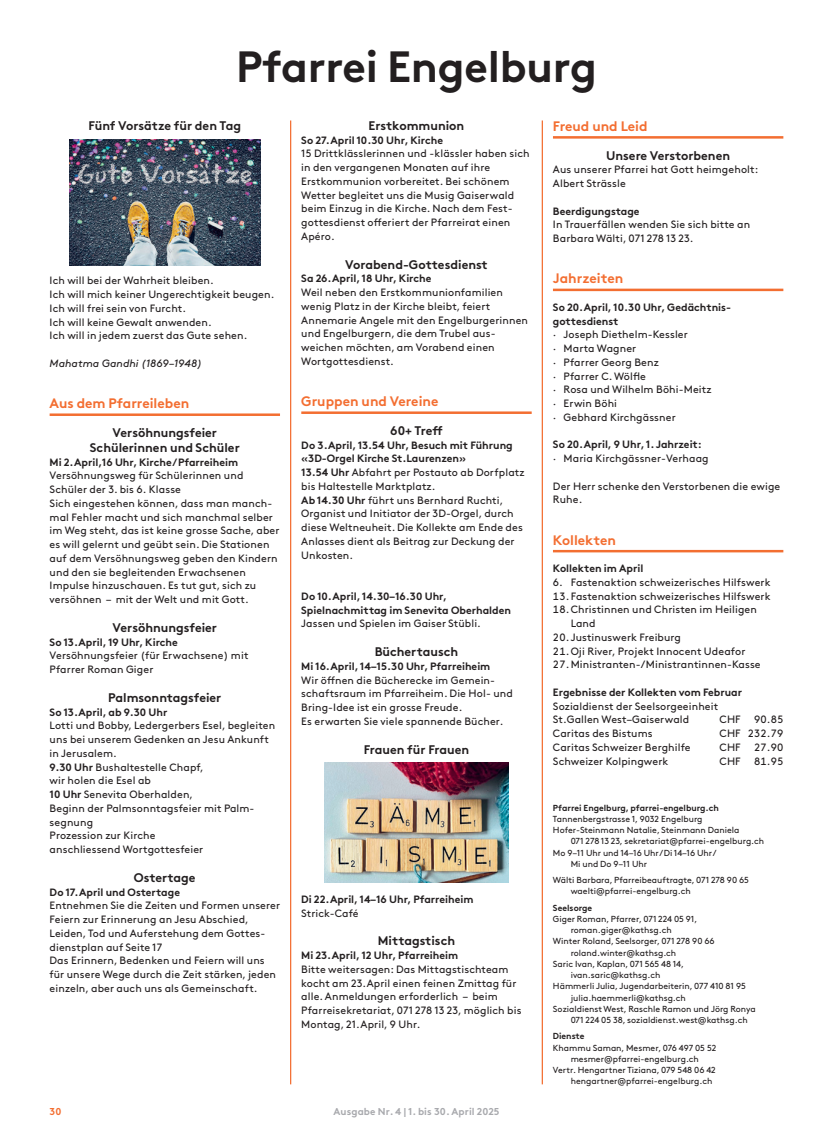
<style>
.page{position:relative;width:833px;height:1134px;background:#fff}
.page>*{position:absolute;margin:0;border:0;box-sizing:border-box;transform-origin:0 0}
.t1{font:700 43.75px "Brown Pro";letter-spacing:-.005em;color:#231f20}
.t2{font:700 13.75px "Brown Pro";color:#f36e31}
.t3{font:700 12.5px/15px "Brown Pro";color:#231f20;text-align:center}
.t4{font:10.62px/13.8px "Brown Pro";letter-spacing:.01em;color:#231f20}
.t5{font:700 10.62px/13.8px "Brown Pro";color:#231f20}
.t6{font:italic 10.62px "Brown Pro";letter-spacing:.01em;color:#231f20}
.t7{font:700 10px "Brown Pro";letter-spacing:.01em;color:#a8a9ad}
.t8{font:700 10px "Brown Pro";color:#f36e31}
.t9{font:8.75px/11.2px "Brown Pro";color:#231f20}
.t10{font:700 8.75px "Brown Pro";color:#231f20}
.s1{font-weight:700}
</style>
<div class="page">
<hr style="left:542px;top:120px;width:1px;height:964px;background:#f36e31">
<hr style="left:290px;top:120px;width:1px;height:964px;background:#f36e31">
<hr style="left:301px;top:411px;width:230px;height:3px;background:#f36e31">
<img style="left:324px;top:762px;width:184px;height:120px">
<hr style="left:553px;top:136px;width:230px;height:3px;background:#f36e31">
<hr style="left:553px;top:289px;width:230px;height:2px;background:#f36e31">
<hr style="left:553px;top:550px;width:230px;height:2px;background:#f36e31">
<hr style="left:50px;top:413px;width:230px;height:3px;background:#f36e31">
<img style="left:70px;top:140px;width:190px;height:125px">
<h1 class="t1" style="left:236px;top:32px;width:362px">Pfarrei Engelburg</h1>
<p class="t3" style="left:89px;top:117px;width:154px">Fünf Vorsätze für den Tag</p>
<p class="t4" style="left:50px;top:273px;width:226px">Ich will bei der Wahrheit bleiben.<br>Ich will mich keiner Ungerechtigkeit beugen.<br>Ich will frei sein von Furcht.<br>Ich will keine Gewalt anwenden.<br>Ich will in jedem zuerst das Gute sehen.</p>
<p class="t6" style="left:50px;top:355px;width:154px">Mahatma Gandhi (1869–1948)</p>
<p class="t2" style="left:50px;top:392px;width:141px">Aus dem Pfarreileben</p>
<p class="t3" style="left:90px;top:424px;width:151px">Versöhnungsfeier<br>Schülerinnen und Schüler</p>
<p class="t5" style="left:50px;top:454px;width:190px">Mi 2.April,16 Uhr, Kirche/ Pfarreiheim</p>
<p class="t4" style="left:50px;top:468px;width:231px">Versöhnungsweg für Schülerinnen und Schüler der 3. bis 6. Klasse<br>Sich eingestehen können, dass man manch&shy;mal Fehler macht und sich manchmal selber im Weg steht, das ist keine grosse Sache, aber es will gelernt und geübt sein. Die Stationen auf dem Versöhnungsweg geben den Kindern und den sie begleitenden Erwachsenen Impulse hinzuschauen. Es tut gut, sich zu versöhnen – mit der Welt und mit Gott.</p>
<p class="t3" style="left:113px;top:619px;width:106px">Versöhnungsfeier</p>
<p class="t5" style="left:50px;top:634px;width:130px">So 13.April, 19 Uhr, Kirche</p>
<p class="t4" style="left:50px;top:648px;width:200px">Versöhnungsfeier (für Erwachsene) mit<br>Pfarrer Roman Giger</p>
<p class="t3" style="left:108px;top:689px;width:115px">Palmsonntagsfeier</p>
<p class="t5" style="left:50px;top:704px;width:119px">So 13.April, ab 9.30 Uhr</p>
<p class="t4" style="left:50px;top:718px;width:227px">Lotti und Bobby, Ledergerbers Esel, begleiten uns bei unserem Gedenken an Jesu Ankunft in Jerusalem.<br><span class="s1">9.30 Uhr</span> Bushaltestelle Chapf,<br>wir holen die Esel ab<br><span class="s1">10 Uhr</span> Senevita Oberhalden,<br>Beginn der Palmsonntagsfeier mit Palm&shy;segnung<br>Prozession zur Kirche<br>anschliessend Wortgottesfeier</p>
<p class="t3" style="left:134px;top:869px;width:63px">Ostertage</p>
<p class="t5" style="left:50px;top:884px;width:132px">Do 17.April und Ostertage</p>
<p class="t4" style="left:50px;top:898px;width:232px">Entnehmen Sie die Zeiten und Formen unserer Feiern zur Erinnerung an Jesu Abschied, Leiden, Tod und Auferstehung dem Gottes&shy;dienstplan auf Seite 17<br>Das Erinnern, Bedenken und Feiern will uns für unsere Wege durch die Zeit stärken, jeden einzeln, aber auch uns als Gemeinschaft.</p>
<p class="t3" style="left:369px;top:117px;width:97px">Erstkommunion</p>
<p class="t5" style="left:301px;top:132px;width:143px">So 27.April 10.30 Uhr, Kirche</p>
<p class="t4" style="left:301px;top:146px;width:230px">15 Drittklässlerinnen und -klässler haben sich in den vergangenen Monaten auf ihre Erstkommunion vorbereitet. Bei schönem Wetter begleitet uns die Musig Gaiserwald beim Einzug in die Kirche. Nach dem Fest&shy;gottesdienst offeriert der Pfarreirat einen Apéro.</p>
<p class="t3" style="left:345px;top:255px;width:144px">Vorabend-Gottesdienst</p>
<p class="t5" style="left:301px;top:271px;width:132px">Sa 26.April, 18 Uhr, Kirche</p>
<p class="t4" style="left:301px;top:285px;width:228px">Weil neben den Erstkommunionfamilien wenig Platz in der Kirche bleibt, feiert Annemarie Angele mit den Engelburgerinnen und Engelburgern, die dem Trubel aus&shy;weichen möchten, am Vorabend einen Wortgottesdienst.</p>
<p class="t2" style="left:301px;top:390px;width:139px">Gruppen und Vereine</p>
<p class="t3" style="left:390px;top:422px;width:54px">60+ Treff</p>
<p class="t4" style="left:301px;top:437px;width:225px"><span class="s1">Do 3.April, 13.54 Uhr, Besuch mit Führung «3D-Orgel Kirche St.Laurenzen»<br>13.54 Uhr</span> Abfahrt per Postauto ab Dorfplatz bis Haltestelle Marktplatz.<br><span class="s1">Ab 14.30 Uhr</span> führt uns Bernhard Ruchti, Organist und Initiator der 3D-Orgel, durch diese Weltneuheit. Die Kollekte am Ende des Anlasses dient als Beitrag zur Deckung der Unkosten.</p>
<p class="t5" style="left:301px;top:588px;width:211px">Do 10.April, 14.30–16.30 Uhr,<br>Spielnachmittag im Senevita Oberhalden</p>
<p class="t4" style="left:301px;top:616px;width:181px">Jassen und Spielen im Gaiser Stübli.</p>
<p class="t3" style="left:375px;top:643px;width:85px">Büchertausch</p>
<p class="t5" style="left:301px;top:658px;width:191px">Mi 16.April, 14–15.30 Uhr, Pfarreiheim</p>
<p class="t4" style="left:301px;top:672px;width:213px">Wir öffnen die Bücherecke im Gemein&shy;schaftsraum im Pfarreiheim. Die Hol- und Bring-Idee ist ein grosse Freude.<br>Es erwarten Sie viele spannende Bücher.</p>
<p class="t3" style="left:364px;top:740px;width:107px">Frauen für Frauen</p>
<p class="t5" style="left:301px;top:891px;width:174px">Di 22.April, 14–16 Uhr, Pfarreiheim</p>
<p class="t4" style="left:301px;top:905px;width:59px">Strick-Café</p>
<p class="t3" style="left:378px;top:932px;width:79px">Mittagstisch</p>
<p class="t5" style="left:301px;top:947px;width:158px">Mi 23.April, 12 Uhr, Pfarreiheim</p>
<p class="t4" style="left:301px;top:961px;width:222px">Bitte weitersagen: Das Mittagstischteam kocht am 23.April einen feinen Zmittag für alle. Anmeldungen erforderlich – beim Pfarreisekretariat, 071 278 13 23, möglich bis Montag, 21.April, 9 Uhr.</p>
<p class="t8" style="left:50px;top:1103px;width:13px">30</p>
<p class="t7" style="left:333px;top:1103px;width:167px">Ausgabe Nr. 4 | 1. bis 30. April 2025</p>
<p class="t2" style="left:553px;top:115px;width:96px">Freud und Leid</p>
<p class="t3" style="left:606px;top:146px;width:125px">Unsere Verstorbenen</p>
<p class="t4" style="left:553px;top:162px;width:207px">Aus unserer Pfarrei hat Gott heimgeholt:<br>Albert Strässle</p>
<p class="t5" style="left:553px;top:203px;width:88px">Beerdigungstage</p>
<p class="t4" style="left:553px;top:217px;width:199px">In Trauerfällen wenden Sie sich bitte an<br>Barbara Wälti, 071 278 13 23.</p>
<p class="t2" style="left:553px;top:267px;width:72px">Jahrzeiten</p>
<p class="t5" style="left:553px;top:299px;width:178px">So 20.April, 10.30 Uhr, Gedächtnis&shy;gottesdienst</p>
<p class="t4" style="left:553px;top:327px;width:160px">· Joseph Diethelm-Kessler<br>· Marta Wagner<br>· Pfarrer Georg Benz<br>· Pfarrer C. Wölfle<br>· Rosa und Wilhelm Böhi-Meitz · Erwin Böhi<br>· Gebhard Kirchgässner</p>
<p class="t5" style="left:553px;top:437px;width:150px">So 20.April, 9 Uhr, 1. Jahrzeit:</p>
<p class="t4" style="left:553px;top:451px;width:157px">· Maria Kirchgässner-Verhaag</p>
<p class="t4" style="left:553px;top:478px;width:229px">Der Herr schenke den Verstorbenen die ewige<br>Ruhe.</p>
<p class="t2" style="left:553px;top:529px;width:64px">Kollekten</p>
<p class="t5" style="left:553px;top:560px;width:92px">Kollekten im April</p>
<p class="t4" style="left:553px;top:574px;width:219px">6. Fastenaktion schweizerisches Hilfswerk</p>
<p class="t4" style="left:553px;top:588px;width:219px">13.Fastenaktion schweizerisches Hilfswerk</p>
<p class="t4" style="left:553px;top:602px;width:205px">18.Christinnen und Christen im Heiligen</p>
<p class="t4" style="left:570px;top:616px;width:26px">Land</p>
<p class="t4" style="left:553px;top:629px;width:209px">20. Justinuswerk Freiburg<br>21.Oji River, Projekt Innocent Udeafor<br>27.Ministranten-/Ministrantinnen-Kasse</p>
<p class="t5" style="left:553px;top:684px;width:191px">Ergebnisse der Kollekten vom Februar</p>
<p class="t4" style="left:553px;top:698px;width:167px">Sozialdienst der Seelsorgeeinheit<br>St.Gallen West–Gaiserwald</p>
<p class="t4" style="left:719px;top:712px;width:23px">CHF</p>
<p class="t4" style="left:754px;top:712px;width:31px">90.85</p>
<p class="t4" style="left:553px;top:726px;width:101px">Caritas des Bistums</p>
<p class="t4" style="left:719px;top:726px;width:65px">CHF 232.79</p>
<p class="t4" style="left:553px;top:739px;width:139px">Caritas Schweizer Berghilfe</p>
<p class="t4" style="left:719px;top:739px;width:23px">CHF</p>
<p class="t4" style="left:754px;top:739px;width:31px">27.90</p>
<p class="t4" style="left:553px;top:753px;width:117px">Schweizer Kolpingwerk</p>
<p class="t4" style="left:719px;top:753px;width:23px">CHF</p>
<p class="t4" style="left:754px;top:753px;width:31px">81.95</p>
<p class="t10" style="left:553px;top:800px;width:168px">Pfarrei Engelburg, pfarrei-engelburg.ch</p>
<p class="t9" style="left:553px;top:812px;width:151px">Tannenbergstrasse 1, 9032 Engelburg</p>
<p class="t9" style="left:553px;top:824px;width:188px">Hofer-Steinmann Natalie, Steinmann Daniela</p>
<p class="t9" style="left:570px;top:835px;width:195px">071 278 13 23, sekretariat@pfarrei-engelburg.ch</p>
<p class="t9" style="left:553px;top:846px;width:165px">Mo 9–11 Uhr und 14–16 Uhr / Di 14–16 Uhr /</p>
<p class="t9" style="left:570px;top:857px;width:78px">Mi und Do 9–11 Uhr</p>
<p class="t9" style="left:570px;top:874px;width:180px;text-indent:-18px">Wälti Barbara, Pfarreibeauftragte, 071 278 90 65 waelti@pfarrei-engelburg.ch</p>
<p class="t10" style="left:553px;top:900px;width:41px">Seelsorge</p>
<p class="t9" style="left:553px;top:912px;width:146px">Giger Roman, Pfarrer, 071 224 05 91,</p>
<p class="t9" style="left:570px;top:924px;width:102px">roman.giger@kathsg.ch</p>
<p class="t9" style="left:553px;top:935px;width:163px">Winter Roland, Seelsorger, 071 278 90 66</p>
<p class="t9" style="left:570px;top:946px;width:107px">roland.winter@kathsg.ch</p>
<p class="t9" style="left:553px;top:957px;width:133px">Saric Ivan, Kaplan, 071 565 48 14,</p>
<p class="t9" style="left:570px;top:969px;width:91px">ivan.saric@kathsg.ch</p>
<p class="t9" style="left:553px;top:980px;width:194px">Hämmerli Julia, Jugendarbeiterin, 077 410 81 95</p>
<p class="t9" style="left:570px;top:991px;width:117px">julia.haemmerli@kathsg.ch</p>
<p class="t9" style="left:553px;top:1002px;width:204px">Sozialdienst West, Raschle Ramon und Jörg Ronya</p>
<p class="t9" style="left:570px;top:1014px;width:179px">071 224 05 38, sozialdienst.west@kathsg.ch</p>
<p class="t10" style="left:553px;top:1029px;width:33px">Dienste</p>
<p class="t9" style="left:553px;top:1041px;width:165px">Khammu Saman, Mesmer, 076 497 05 52</p>
<p class="t9" style="left:570px;top:1052px;width:130px">mesmer@pfarrei-engelburg.ch</p>
<p class="t9" style="left:553px;top:1064px;width:164px">Vertr. Hengartner Tiziana, 079 548 06 42</p>
<p class="t9" style="left:570px;top:1075px;width:143px">hengartner@pfarrei-engelburg.ch</p>
</div>
